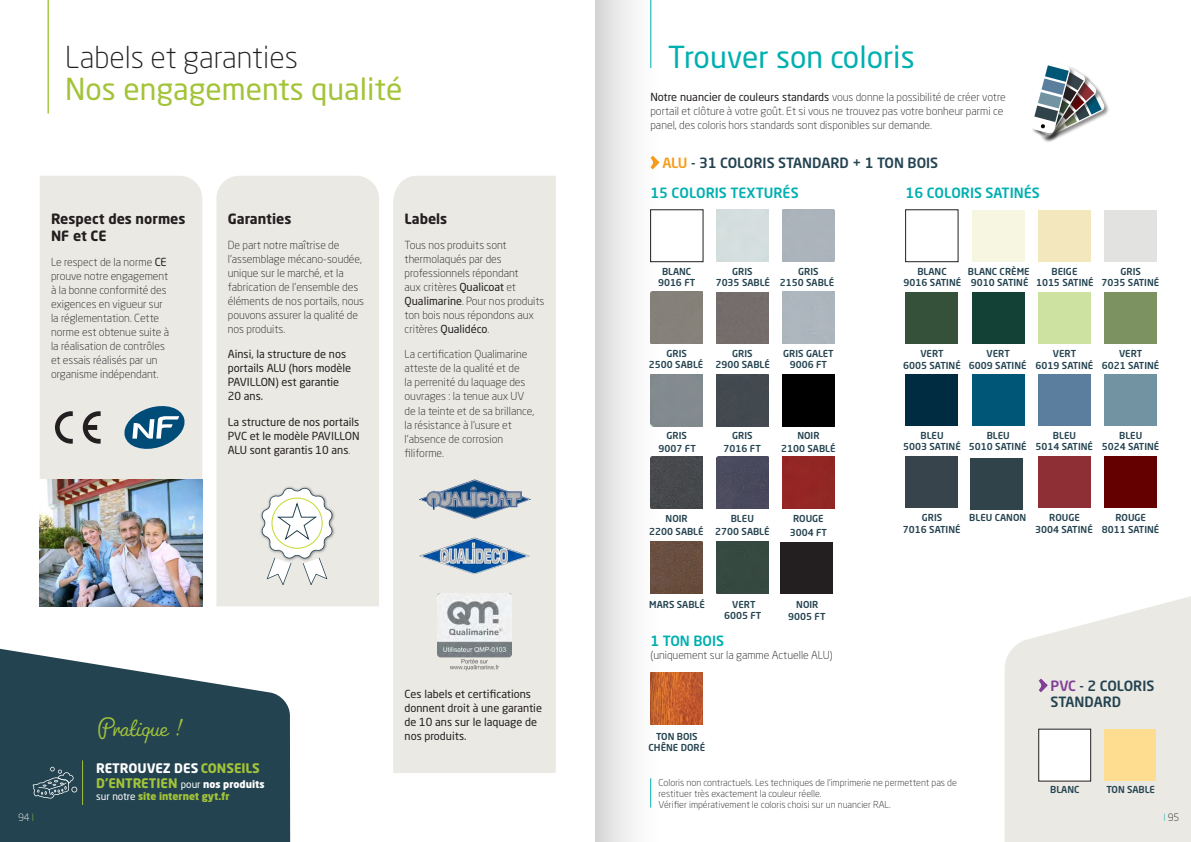
<style>
.page{position:relative;width:1191px;height:842px;background:#fff}
.page>*{position:absolute;margin:0;border:0;box-sizing:border-box;transform-origin:0 0}
.t1{font:30px "Neo Sans W1 G";color:#a3c439}
.t2{font:30px "Neo Sans W1 G";color:#00afb0}
.t3{font:300 30px "Neo Sans W1 G";color:#231f20}
.t4{font:300 27px "Pacifico";color:#a3c439}
.t5{font:500 14px/15.3px "Neo Sans W1 G";color:#244350}
.t6{font:500 14px "Neo Sans W1 G";color:#00afb0}
.t7{font:700 14px/16.8px "Neo Sans W1 G";color:#231f20}
.t8{font:700 13px/15.6px "Neo Sans W1 G";color:#a3c439}
.t9{font:300 11px/14px "Neo Sans W1 G";color:#231f20}
.t10{font:11px/14px "Neo Sans W1 G";color:#231f20}
.t11{font:900 10px "Neo Sans W1 G";color:#a3c439}
.t12{font:300 10px "Neo Sans W1 G";color:#231f20}
.t13{font:300 10px "Neo Sans W1 G";color:#fff}
.t14{font:500 9.5px/11.4px "Neo Sans W1 G";color:#244350;text-align:center}
.t15{font:300 9.5px/11.4px "Neo Sans W1 G";color:#231f20}
.s1{font-weight:400}
.s2{font-weight:300}
.s3{color:#a3c439}
.s4{color:#fff}
.s5{font-weight:400;font-size:10px;color:#fff}
.s6{font-weight:900;font-size:10px;color:#fff}
.s7{font-weight:400;color:#fff}
.s8{color:#f89c1c}
.s9{color:#813e97}
.s10{color:#00afb0}
</style>
<div class="page">
<svg style="left:1004px;top:596px;width:187px;height:246px;background:#ecebe6"></svg>
<div style="left:1034px;top:89px;width:76px;height:54px;background:#231f20;opacity:.5"></div>
<div style="left:1033px;top:76px;width:68px;height:66px;background:#fff"></div>
<div style="left:1031px;top:67px;width:59px;height:74px;background:#231f20;opacity:.5"></div>
<svg style="left:1031px;top:65px;width:73px;height:73px"></svg>
<svg style="left:1038px;top:678px;width:9px;height:14px"></svg>
<div style="left:1038px;top:729px;width:52px;height:52px;background:#fff"></div>
<div style="left:1104px;top:729px;width:52px;height:52px;background:#fedc90"></div>
<img style="left:672px;top:672px;width:30px;height:52px">
<div style="left:672px;top:456px;width:31px;height:52px;background:#46484b"></div>
<div style="left:782px;top:456px;width:52px;height:52px;background:#932624"></div>
<div style="left:716px;top:374px;width:52px;height:52px;background:#424950"></div>
<div style="left:782px;top:374px;width:52px;height:52px;background:#000"></div>
<img style="left:672px;top:541px;width:31px;height:52px">
<div style="left:716px;top:456px;width:52px;height:52px;background:#4a4a5d"></div>
<div style="left:716px;top:292px;width:52px;height:52px;background:#746d6b"></div>
<div style="left:716px;top:541px;width:52px;height:52px;background:#364940"></div>
<div style="left:905px;top:210px;width:53px;height:52px;border:1px solid #231f20"></div>
<div style="left:905px;top:292px;width:53px;height:52px;background:#355139"></div>
<div style="left:905px;top:374px;width:53px;height:52px;background:#002c42"></div>
<div style="left:905px;top:456px;width:53px;height:52px;background:#37444c"></div>
<div style="left:970px;top:458px;width:53px;height:51px;background:#30434b"></div>
<div style="left:971px;top:210px;width:53px;height:52px;background:#f7f6e1"></div>
<div style="left:971px;top:292px;width:53px;height:52px;background:#134136"></div>
<div style="left:971px;top:374px;width:53px;height:52px;background:#005676"></div>
<div style="left:780px;top:542px;width:53px;height:52px;background:#231f20"></div>
<div style="left:1038px;top:210px;width:52px;height:52px;background:#f3e7bd"></div>
<div style="left:1038px;top:292px;width:52px;height:52px;background:#cde2a0"></div>
<div style="left:1038px;top:374px;width:52px;height:52px;background:#5b7d9e"></div>
<div style="left:1038px;top:456px;width:52px;height:52px;background:#8d2f34"></div>
<div style="left:1104px;top:210px;width:52px;height:52px;background:#e2e2e1"></div>
<div style="left:1104px;top:292px;width:52px;height:52px;background:#7d9261"></div>
<div style="left:1104px;top:374px;width:52px;height:52px;background:#7294a2"></div>
<div style="left:1104px;top:456px;width:52px;height:52px;background:#650000"></div>
<div style="left:40px;top:176px;width:162px;height:303px;background:#eae9e4"></div>
<div style="left:216px;top:176px;width:163px;height:430px;background:#eae9e4"></div>
<div style="left:393px;top:176px;width:163px;height:597px;background:#eae9e4"></div>
<svg style="left:0;top:648px;width:291px;height:194px;background:#415c67"></svg>
<svg style="left:33px;top:767px;width:44px;height:31px"></svg>
<img style="left:259px;top:485px;width:78px;height:78px">
<svg style="left:261px;top:487px;width:72px;height:98px"></svg>
<img style="left:417px;top:538px;width:114px;height:37px">
<img style="left:438px;top:593px;width:73px;height:77px">
<img style="left:419px;top:479px;width:111px;height:39px">
<svg style="left:122px;top:403px;width:65px;height:49px;background:#7a9fb3"></svg>
<svg style="left:55px;top:411px;width:18px;height:33px"></svg>
<svg style="left:83px;top:411px;width:18px;height:33px"></svg>
<img style="left:40px;top:479px;width:162px;height:127px">
<hr style="left:82px;top:760px;width:1px;height:45px;background:#a3c439">
<hr style="left:48px;top:0;width:1px;height:113px;background:#a3c439">
<svg style="left:595px;top:0;width:77px;height:842px"></svg>
<h1 class="t3" style="left:65px;top:39px;width:234px">Labels et garanties</h1>
<h1 class="t1" style="left:65px;top:71px;width:339px">Nos engagements qualité</h1>
<p class="t7" style="left:51px;top:210px;width:136px">Respect des normes<br>NF et CE</p>
<p class="t9" style="left:51px;top:255px;width:120px">Le respect de la norme <span class="s1">CE </span>prouve notre engagement à la bonne conformité des exigences en vigueur sur la réglementation. Cette norme est obtenue suite à la réalisation de contrôles et essais réalisés par un organisme indépendant.</p>
<p class="t7" style="left:228px;top:210px;width:65px">Garanties</p>
<p class="t9" style="left:228px;top:238px;width:138px">De part notre maîtrise de l’assemblage mécano-soudée, unique sur le marché, et la fabrication de l’ensemble des éléments de nos portails, nous pouvons assurer la qualité de nos produits.</p>
<p class="t10" style="left:228px;top:347px;width:125px">Ainsi, la structure de nos portails ALU (hors modèle<br>PAVILLON) est garantie<br>20 ans.</p>
<p class="t10" style="left:228px;top:415px;width:133px;text-align:justify">La structure de nos portails PVC et le modèle PAVILLON ALU sont garantis 10 ans<span class="s2">.</span></p>
<p class="t7" style="left:404px;top:210px;width:44px">Labels</p>
<p class="t9" style="left:404px;top:238px;width:141px">Tous nos produits sont thermolaqués par des professionnels répondant<br>aux critères <span class="s1">Qualicoat</span> et<br><span class="s1">Qualimarine</span>. Pour nos produits ton bois nous répondons aux critères <span class="s1">Qualidéco</span>.</p>
<p class="t9" style="left:404px;top:347px;width:131px">La certification Qualimarine atteste de la qualité et de<br>la perrenité du laquage des ouvrages : la tenue aux UV de la teinte et de sa brillance, la résistance à l’usure et l’absence de corrosion filiforme.</p>
<p class="t13" style="left:18px;top:811px;width:17px">94 <span class="s3">Ӏ</span></p>
<h2 class="t4" style="left:96px;top:711px;width:87px">Pratique !</h2>
<p class="t8" style="left:96px;top:760px;width:170px"><span class="s4">RETROUVEZ DES</span> CONSEILS<br>D'ENTRETIEN <span class="s5">pour</span> <span class="s6">nos produits</span></p>
<p class="t11" style="left:96px;top:790px;width:135px"><span class="s7">sur notre</span> site internet gyt.fr</p>
<p class="t10" style="left:404px;top:687px;width:139px">Ces labels et certifications donnent droit à une garantie de 10 ans sur le laquage de nos produits.</p>
<h1 class="t2" style="left:668px;top:39px;width:248px">Trouver son coloris</h1>
<p class="t9" style="left:650px;top:90px;width:357px"><span class="s1">Notre nuancier de couleurs standards</span> vous donne la possibilité de créer votre portail et clôture à votre goût. Et si vous ne trouvez pas votre bonheur parmi ce panel, des coloris hors standards sont disponibles sur demande.</p>
<p class="t5" style="left:662px;top:155px;width:277px"><span class="s8">ALU</span> - 31 COLORIS STANDARD + 1 TON BOIS</p>
<p class="t6" style="left:650px;top:184px;width:150px">15 COLORIS TEXTURÉS</p>
<p class="t6" style="left:905px;top:184px;width:136px">16 COLORIS SATINÉS</p>
<p class="t14" style="left:658px;top:265px;width:39px">BLANC<br>9016 FT</p>
<p class="t14" style="left:715px;top:265px;width:56px">GRIS<br>7035 SABLÉ</p>
<p class="t14" style="left:780px;top:265px;width:56px">GRIS<br>2150 SABLÉ</p>
<p class="t14" style="left:968px;top:265px;width:63px">BLANC CRÈME<br>9010 SATINÉ</p>
<p class="t14" style="left:903px;top:265px;width:59px">BLANC<br>9016 SATINÉ</p>
<p class="t14" style="left:1036px;top:265px;width:59px">BEIGE<br>1015 SATINÉ</p>
<p class="t14" style="left:1101px;top:265px;width:59px">GRIS<br>7035 SATINÉ</p>
<p class="t14" style="left:649px;top:347px;width:56px">GRIS<br>2500 SABLÉ</p>
<p class="t14" style="left:715px;top:347px;width:56px">GRIS<br>2900 SABLÉ</p>
<p class="t14" style="left:783px;top:347px;width:52px">GRIS GALET<br>9006 FT</p>
<p class="t14" style="left:903px;top:347px;width:59px;line-height:11.8px">VERT<br>6005 SATINÉ</p>
<p class="t14" style="left:969px;top:347px;width:59px;line-height:12.1px">VERT<br>6009 SATINÉ</p>
<p class="t14" style="left:1035px;top:347px;width:59px;line-height:12.1px">VERT<br>6019 SATINÉ</p>
<p class="t14" style="left:1101px;top:347px;width:59px;line-height:11.8px">VERT<br>6021 SATINÉ</p>
<p class="t14" style="left:658px;top:429px;width:39px;line-height:12.9px">GRIS<br>9007 FT</p>
<p class="t14" style="left:723px;top:429px;width:39px;line-height:12.5px">GRIS<br>7016 FT</p>
<p class="t14" style="left:781px;top:429px;width:56px;line-height:12.9px">NOIR<br>2100 SABLÉ</p>
<p class="t14" style="left:903px;top:430px;width:59px">BLEU<br>5003 SATINÉ</p>
<p class="t14" style="left:969px;top:430px;width:59px">BLEU<br>5010 SATINÉ</p>
<p class="t14" style="left:1035px;top:430px;width:59px">BLEU<br>5014 SATINÉ</p>
<p class="t14" style="left:1101px;top:430px;width:59px">BLEU<br>5024 SATINÉ</p>
<p class="t14" style="left:649px;top:512px;width:56px;line-height:12.7px">NOIR<br>2200 SABLÉ</p>
<p class="t14" style="left:715px;top:512px;width:56px;line-height:12.9px">BLEU<br>2700 SABLÉ</p>
<p class="t14" style="left:790px;top:511px;width:39px;line-height:13.7px">ROUGE<br>3004 FT</p>
<p class="t14" style="left:903px;top:512px;width:59px">GRIS<br>7016 SATINÉ</p>
<p class="t14" style="left:969px;top:512px;width:58px">BLEU CANON</p>
<p class="t14" style="left:1035px;top:512px;width:59px">ROUGE<br>3004 SATINÉ</p>
<p class="t14" style="left:1101px;top:512px;width:59px">ROUGE<br>8011 SATINÉ</p>
<p class="t14" style="left:649px;top:598px;width:57px">MARS SABLÉ</p>
<p class="t14" style="left:724px;top:598px;width:39px;line-height:11.7px">VERT<br>6005 FT</p>
<p class="t14" style="left:788px;top:598px;width:39px;line-height:12px">NOIR<br>9005 FT</p>
<p class="t6" style="left:650px;top:632px;width:75px">1 TON BOIS</p>
<p class="t9" style="left:650px;top:648px;width:184px">(uniquement sur la gamme Actuelle ALU)</p>
<p class="t5" style="left:1050px;top:678px;width:105px"><span class="s9">PVC</span> - 2 COLORIS<br>STANDARD</p>
<p class="t14" style="left:648px;top:731px;width:58px">TON BOIS<br>CHÊNE DORÉ</p>
<p class="t15" style="left:658px;top:776px;width:300px">Coloris non contractuels. Les techniques de l’imprimerie ne permettent pas de restituer très exactement la couleur réelle.<br>Vérifier impérativement le coloris choisi sur un nuancier RAL.</p>
<p class="t14" style="left:1050px;top:783px;width:31px">BLANC</p>
<p class="t14" style="left:1106px;top:783px;width:50px">TON SABLE</p>
<p class="t12" style="left:1163px;top:811px;width:17px"><span class="s10">Ӏ</span>95</p>
</div>
